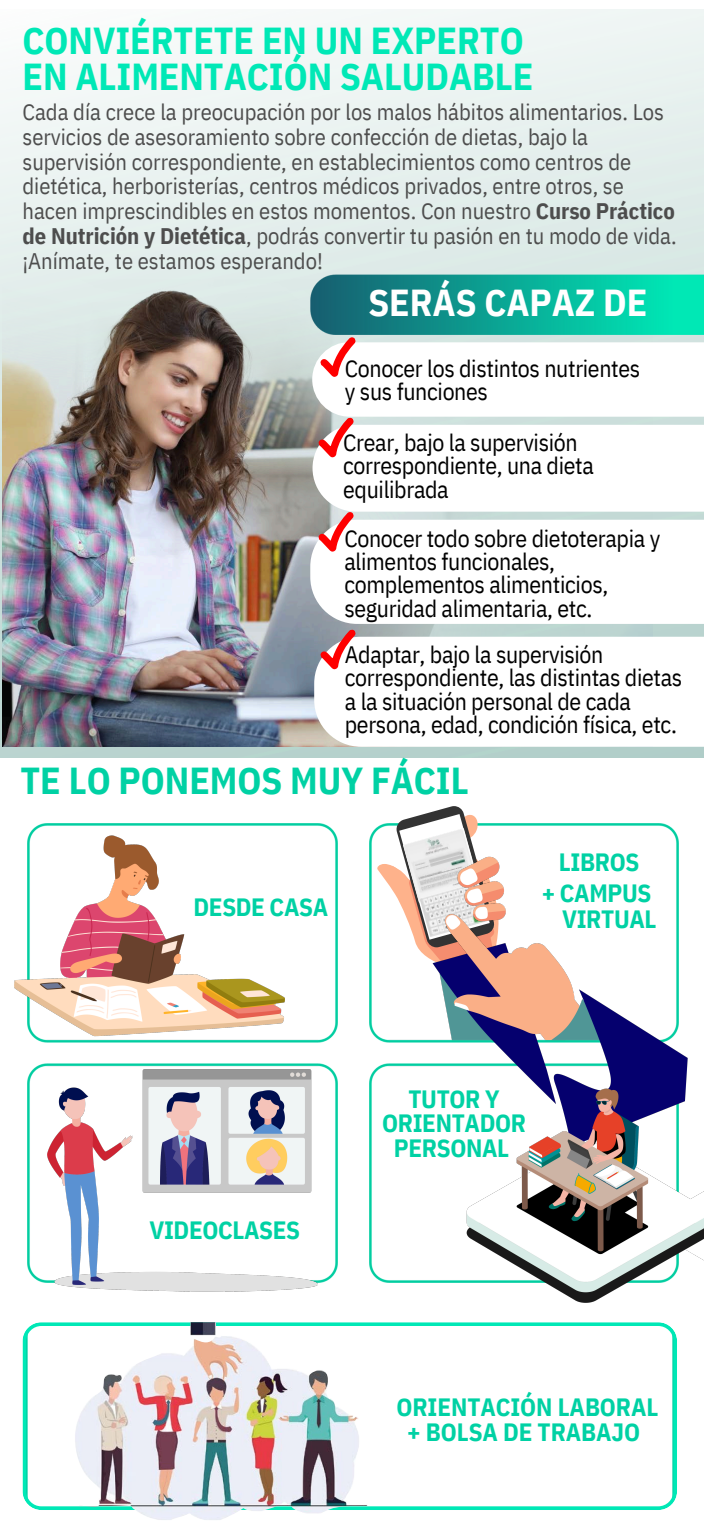
<style>
.page{position:relative;width:704px;height:1523px;background:#fff}
.page>*{position:absolute;margin:0;border:0;box-sizing:border-box;transform-origin:0 0}
.t1{font:700 37.5px/36.1px "IBM Plex Sans Cond";color:#00e8b6}
.t2{font:700 37.5px "IBM Plex Sans Cond";color:#00d1a4}
.t3{font:700 37.5px "IBM Plex Sans Cond";color:#fff}
.t4{font:700 25px/24.9px "IBM Plex Sans Cond";letter-spacing:-.015em;color:#00d1a4;text-align:center}
.t5{font:23.75px/23.4px "IBM Plex Sans Cond";letter-spacing:-.015em;color:#000}
.t6{font:22.5px/24.9px "IBM Plex Sans Cond";color:#4d4d4d}
.s1{font-weight:700}
</style>
<div class="page">
<img style="left:0;top:9px;width:703px;height:749px">
<img style="left:2px;top:280px;width:650px;height:467px">
<img style="left:14px;top:806px;width:689px;height:497px">
<img style="left:310px;top:275px;width:393px;height:59px">
<img style="left:312px;top:342px;width:391px;height:75px">
<img style="left:312px;top:425px;width:391px;height:86px">
<img style="left:310px;top:519px;width:393px;height:105px">
<img style="left:314px;top:636px;width:389px;height:111px">
<svg style="left:22px;top:1322px;width:654px;height:188px"></svg>
<img style="left:75px;top:1322px;width:292px;height:198px">
<svg style="left:316px;top:336px;width:45px;height:43px"></svg>
<svg style="left:314px;top:417px;width:45px;height:43px"></svg>
<svg style="left:314px;top:511px;width:45px;height:43px"></svg>
<svg style="left:316px;top:628px;width:45px;height:43px"></svg>
<p class="t1" style="left:22px;top:22px;width:512px">CONVIÉRTETE EN UN EXPERTO<br>EN ALIMENTACIÓN SALUDABLE</p>
<h3 class="t6" style="left:22px;top:99px;width:655px">Cada día crece la preocupación por los malos hábitos alimentarios. Los servicios de asesoramiento sobre confección de dietas, bajo la supervisión correspondiente, en establecimientos como centros de dietética, herboristerías, centros médicos privados, entre otros, se hacen imprescindibles en estos momentos. Con nuestro <span class="s1">Curso Práctico de Nutrición y Dietética</span>, podrás convertir tu pasión en tu modo de vida. ¡Anímate, te estamos esperando!</h3>
<p class="t3" style="left:368px;top:278px;width:280px">SERÁS CAPAZ DE</p>
<p class="t5" style="left:344px;top:356px;width:297px">Conocer los distintos nutrientes y sus funciones</p>
<p class="t5" style="left:343px;top:430px;width:252px">Crear, bajo la supervisión correspondiente, una dieta equilibrada</p>
<h2 class="t5" style="left:344px;top:526px;width:317px">Conocer todo sobre dietoterapia y alimentos funcionales, complementos alimenticios, seguridad alimentaria, etc.</h2>
<p class="t5" style="left:344px;top:642px;width:339px">Adaptar, bajo la supervisión correspondiente, las distintas dietas a la situación personal de cada persona, edad, condición física, etc.</p>
<p class="t2" style="left:21px;top:755px;width:449px">TE LO PONEMOS MUY FÁCIL</p>
<h3 class="t4" style="left:193px;top:894px;width:136px">DESDE CASA</h3>
<h3 class="t4" style="left:541px;top:846px;width:111px;line-height:31.4px">LIBROS<br>+ CAMPUS</h3>
<h1 class="t4" style="left:561px;top:906px;width:96px">VIRTUAL</h1>
<p class="t4" style="left:149px;top:1217px;width:152px">VIDEOCLASES</p>
<p class="t4" style="left:382px;top:1085px;width:145px">TUTOR Y<br>ORIENTADOR<br>PERSONAL</p>
<h2 class="t4" style="left:396px;top:1394px;width:263px">ORIENTACIÓN LABORAL + BOLSA DE TRABAJO</h2>
</div>
